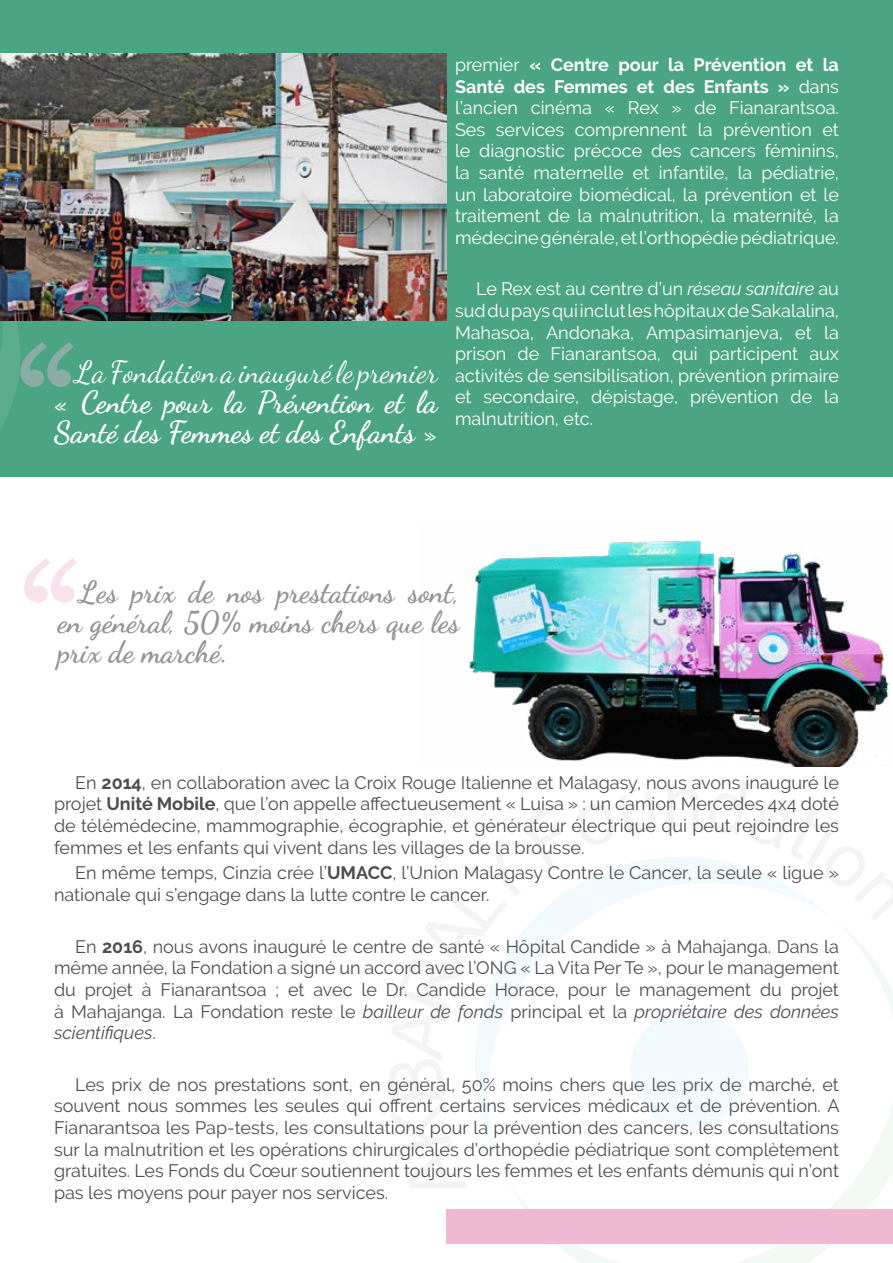
<style>
.page{position:relative;width:893px;height:1263px;background:#fff}
.page>*{position:absolute;margin:0;border:0;box-sizing:border-box;transform-origin:0 0}
.t1{font:700 30px/30px "Dancing Script";color:#fff;text-align:justify}
.t2{font:700 30px/30px "Dancing Script";color:#939598;text-align:justify}
.t3{font:18px/21.6px "Raleway";color:#4d4d4f;text-align:justify}
.t4{font:18px/21.6px "Raleway";color:#fff;text-align:justify}
.s1{font-weight:400}
.s2{font-weight:700}
.s3{font-style:italic}
</style>
<div class="page">
<svg style="left:512px;top:924px;width:381px;height:339px"></svg>
<svg style="left:389px;top:805px;width:176px;height:383px"></svg>
<svg style="left:577px;top:792px;width:80px;height:52px"></svg>
<svg style="left:668px;top:790px;width:31px;height:39px"></svg>
<svg style="left:709px;top:782px;width:184px;height:138px"></svg>
<svg style="left:475px;top:856px;width:359px;height:324px"></svg>
<div style="left:630px;top:1010px;width:119px;height:119px;background:#f3fafd;border-radius:50%"></div>
<div style="left:0;top:0;width:893px;height:476px;background:#4ba585"></div>
<div style="left:446px;top:1209px;width:447px;height:35px;background:#efb9d4"></div>
<img style="left:0;top:54px;width:446px;height:267px">
<img style="left:469px;top:540px;width:420px;height:227px">
<img style="left:0;top:141px;width:77px;height:462px">
<p class="t1" style="left:54px;top:356px;width:385px;text-indent:21px"><span class="s1">La Fondation a inauguré le premier </span>« Centre pour la Prévention et la Santé des Femmes et des Enfants »</p>
<p class="t4" style="left:455px;top:54px;width:385px">premier <span class="s2">« Centre pour la Prévention et la Santé des Femmes et des Enfants »</span> dans l’ancien cinéma « Rex » de Fianarantsoa.<br>Ses services comprennent la prévention et le diagnostic précoce des cancers féminins, la santé maternelle et infantile, la pédiatrie, un laboratoire biomédical, la prévention et le traitement de la malnutrition, la maternité, la médecine générale, et l’orthopédie pédiatrique.</p>
<p class="t4" style="left:455px;top:278px;width:385px;text-indent:21px">Le Rex est au centre d’un <span class="s3">réseau sanitaire</span> au sud du pays qui inclut les hôpitaux de Sakalalina, Mahasoa, Andonaka, Ampasimanjeva, et la prison de Fianarantsoa, qui participent aux activités de sensibilisation, prévention primaire et secondaire, dépistage, prévention de la malnutrition, etc.</p>
<p class="t2" style="left:58px;top:575px;width:403px;text-indent:21px">Les prix de nos prestations sont, en général, 50% moins chers que les prix de marché.</p>
<p class="t3" style="left:54px;top:771px;width:786px;text-indent:21px">En <span class="s2">2014</span>, en collaboration avec la Croix Rouge Italienne et Malagasy, nous avons inauguré le projet <span class="s2">Unité Mobile</span>, que l’on appelle affectueusement « Luisa » : un camion Mercedes 4x4 doté de télémédecine, mammographie, écographie, et générateur électrique qui peut rejoindre les femmes et les enfants qui vivent dans les villages de la brousse.</p>
<p class="t3" style="left:54px;top:862px;width:786px;text-indent:21px">En même temps, Cinzia crée l’<span class="s2">UMACC</span>, l’Union Malagasy Contre le Cancer, la seule « ligue » nationale qui s’engage dans la lutte contre le cancer.</p>
<p class="t3" style="left:54px;top:935px;width:786px;text-indent:21px">En <span class="s2">2016</span>, nous avons inauguré le centre de santé « Hôpital Candide » à Mahajanga. Dans la même année, la Fondation a signé un accord avec l’ONG « La Vita Per Te », pour le management du projet à Fianarantsoa ; et avec le Dr. Candide Horace, pour le management du projet à Mahajanga. La Fondation reste le <span class="s3">bailleur de fonds</span> principal et la <span class="s3">propriétaire des données scientifiques</span>.</p>
<p class="t3" style="left:54px;top:1074px;width:787px;text-indent:21px">Les prix de nos prestations sont, en général, 50% moins chers que les prix de marché, et souvent nous sommes les seules qui offrent certains services médicaux et de prévention. A Fianarantsoa les Pap-tests, les consultations pour la prévention des cancers, les consultations sur la malnutrition et les opérations chirurgicales d’orthopédie pédiatrique sont complètement gratuites. Les Fonds du Cœur soutiennent toujours les femmes et les enfants démunis qui n’ont pas les moyens pour payer nos services.</p>
</div>
